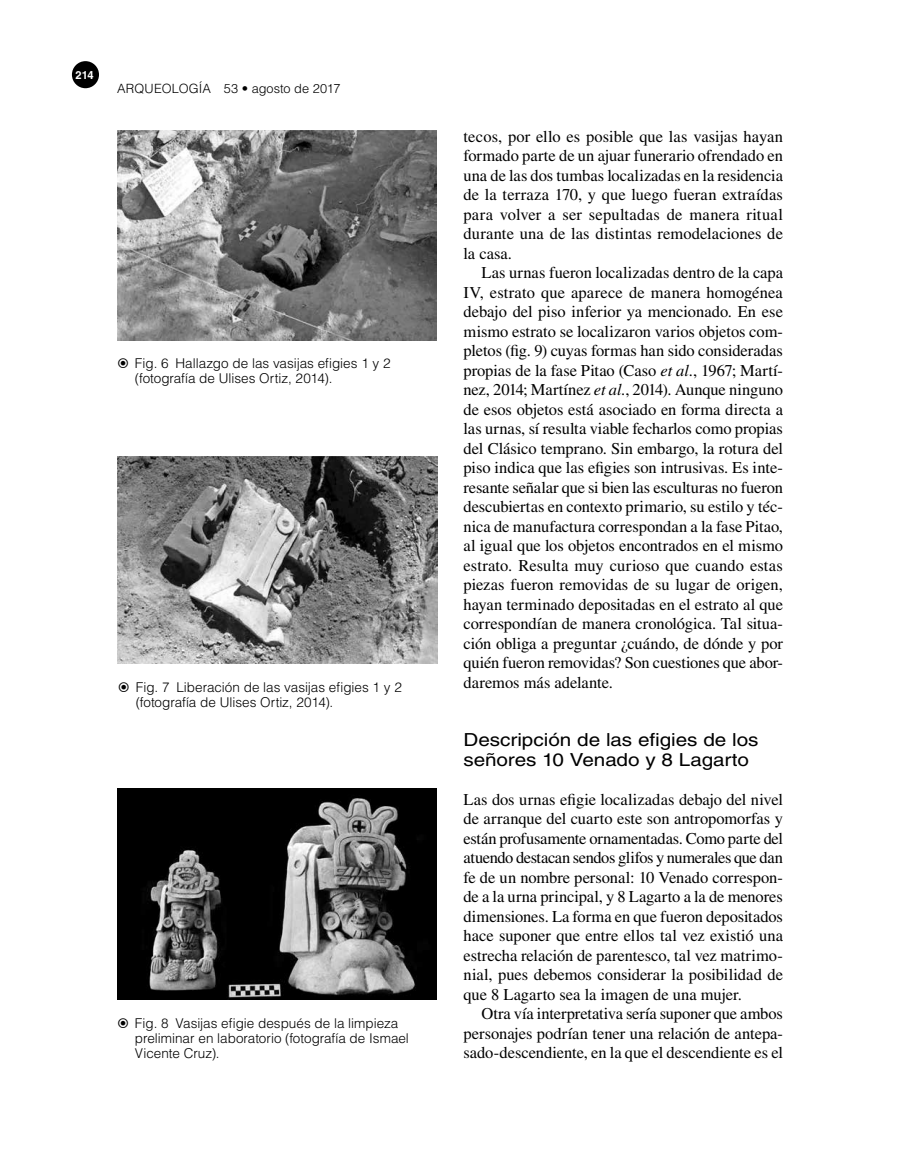
<style>
.page{position:relative;width:900px;height:1170px;background:#fff}
.page>*{position:absolute;margin:0;border:0;box-sizing:border-box;transform-origin:0 0}
.t1{font:18px/19.5px "Helvetica LT Std";letter-spacing:-.005em;color:#000;scale:1.15 1}
.t2{font:16.5px/19.5px "Times LT Std";color:#000;text-align:justify}
.t3{font:300 13.5px/15px "Helvetica LT Std";color:#000}
.t4{font:300 12.75px "Helvetica LT Std";letter-spacing:.005em;color:#000}
.t5{font:700 11.1px "Helvetica LT Std";color:#fff}
.s1{font-style:italic}
</style>
<div class="page">
<div style="left:72px;top:61px;width:27px;height:27px;background:#000;border-radius:50%"></div>
<img style="left:117px;top:130px;width:319px;height:210px">
<img style="left:118px;top:457px;width:319px;height:206px">
<img style="left:117px;top:789px;width:319px;height:210px">
<p class="t5" style="left:76px;top:68px;width:20px">214</p>
<p class="t4" style="left:117px;top:81px;width:225px">ARQUEOLOGÍA 53 • agosto de 2017</p>
<p class="t3" style="left:135px;top:356px;width:257px">Fig. 6 Hallazgo de las vasijas efigies 1 y 2 (fotografía de Ulises Ortiz, 2014).</p>
<p class="t3" style="left:136px;top:680px;width:267px">Fig. 7 Liberación de las vasijas efigies 1 y 2 (fotografía de Ulises Ortiz, 2014).</p>
<p class="t3" style="left:135px;top:1015px;width:275px">Fig. 8 Vasijas efigie después de la limpieza preliminar en laboratorio (fotografía de Ismael<br>Vicente Cruz).</p>
<p class="t2" style="left:464px;top:126px;width:321px">tecos, por ello es posible que las vasijas hayan formado parte de un ajuar funerario ofrendado en una de las dos tumbas localizadas en la residencia de la terraza 170, y que luego fueran extraídas para volver a ser sepultadas de manera ritual durante una de las distintas remodelaciones de la casa.</p>
<p class="t2" style="left:464px;top:263px;width:321px;text-indent:18px">Las urnas fueron localizadas dentro de la capa IV, estrato que aparece de manera homogénea debajo del piso inferior ya mencionado. En ese mismo estrato se localizaron varios objetos com&shy;pletos (fig. 9) cuyas formas han sido consideradas propias de la fase Pitao (Caso <span class="s1">et al.</span>, 1967; Martí&shy;nez, 2014; Martínez <span class="s1">et al.</span>, 2014). Aunque ninguno de esos objetos está asociado en forma directa a las urnas, sí resulta viable fecharlos como propias del Clásico temprano. Sin embargo, la rotura del piso indica que las efigies son intrusivas. Es inte&shy;resante señalar que si bien las esculturas no fueron descubiertas en contexto primario, su estilo y téc&shy;nica de manufactura correspondan a la fase Pitao, al igual que los objetos encontrados en el mismo estrato. Resulta muy curioso que cuando estas piezas fueron removidas de su lugar de origen, hayan terminado depositadas en el estrato al que correspondían de manera cronológica. Tal situa&shy;ción obliga a preguntar ¿cuándo, de dónde y por quién fueron removidas? Son cuestiones que abor&shy;daremos más adelante.</p>
<p class="t1" style="left:464px;top:730px;width:258px">Descripción de las efigies de los señores 10 Venado y 8 Lagarto</p>
<p class="t2" style="left:464px;top:789px;width:321px">Las dos urnas efigie localizadas debajo del nivel de arranque del cuarto este son antropomorfas y están profusamente ornamentadas. Como parte del atuendo destacan sendos glifos y numerales que dan fe de un nombre personal: 10 Venado correspon&shy;de a la urna principal, y 8 Lagarto a la de menores dimensiones. La forma en que fueron depositados hace suponer que entre ellos tal vez existió una estrecha relación de parentesco, tal vez matrimo&shy;nial, pues debemos considerar la posibilidad de que 8 Lagarto sea la imagen de una mujer.</p>
<p class="t2" style="left:464px;top:1004px;width:321px;text-indent:18px">Otra vía interpretativa sería suponer que ambos personajes podrían tener una relación de antepa&shy;sado-descendiente, en la que el descendiente es el</p>
</div>
